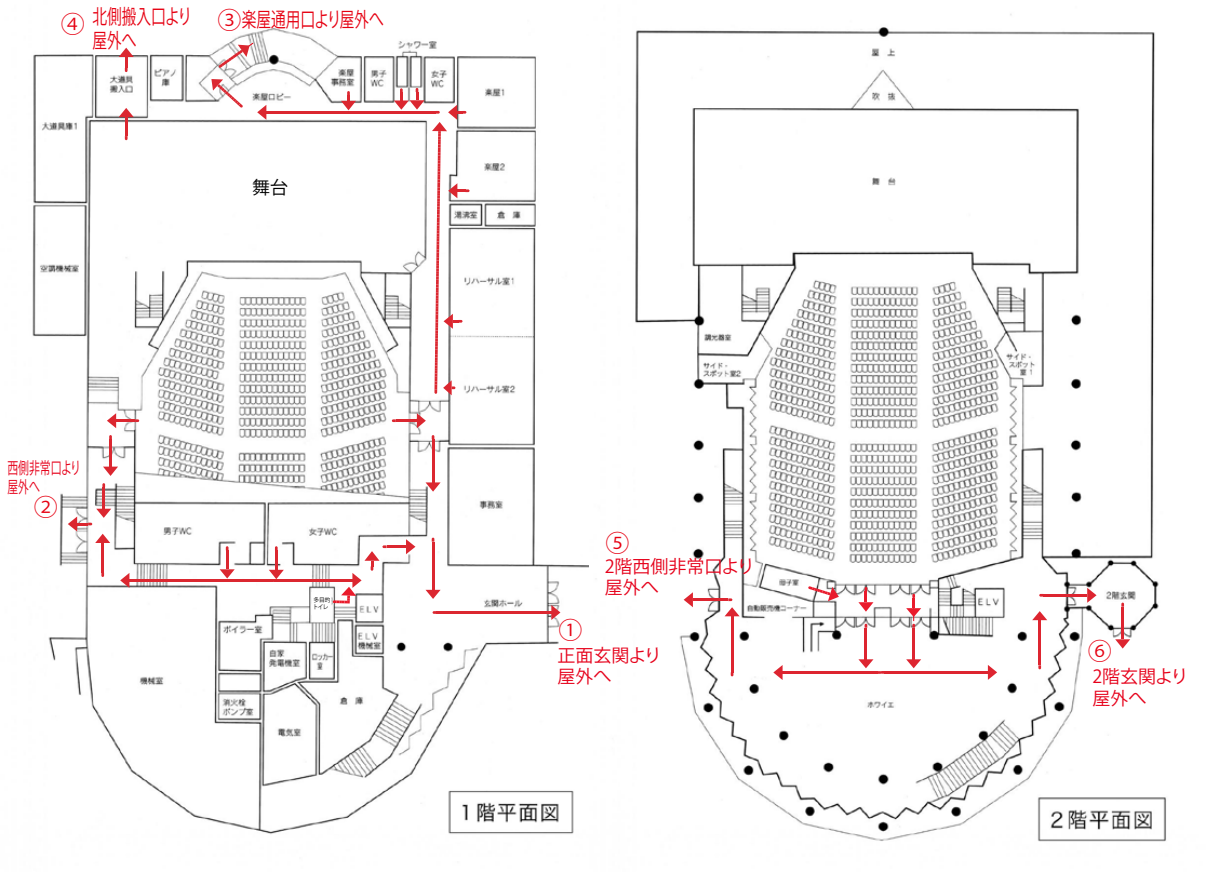
<style>
.page{position:relative;width:1206px;height:874px;background:#fff}
.page>*{position:absolute;margin:0;border:0;box-sizing:border-box;transform-origin:0 0}
.t1{font:24px "Koz Go Pr 6 N";color:#e60012}
.t2{font:20.4px/20.9px "Koz Go Pr 6 N";color:#e60012;scale:.72 1}
.t3{font:18px/21.6px "Koz Go Pr 6 N";color:#e6001a}
.t4{font:18px "Koz Go Pr 6 N";color:#000}
.t5{font:16.5px/19.8px "Koz Go Pr 6 N";color:#e6001a;scale:.66 1}
.t6{font:5.85px/7.1px "Koz Go Pr 6 N";letter-spacing:-.055em;color:#000;scale:.96 1}
.s1{font-size:24px}
</style>
<div class="page">
<img style="left:32px;top:28px;width:557px;height:806px">
<img style="left:635px;top:14px;width:531px;height:828px">
<div style="left:253px;top:187px;width:46px;height:12px;background:#fff;border-radius:50%"></div>
<div style="left:253px;top:186px;width:47px;height:14px;border:2px solid #fff;border-radius:50%"></div>
<svg style="left:211px;top:79px;width:32px;height:29px"></svg>
<svg style="left:218px;top:43px;width:35px;height:25px"></svg>
<svg style="left:119px;top:108px;width:15px;height:32px"></svg>
<svg style="left:119px;top:48px;width:15px;height:24px"></svg>
<svg style="left:392px;top:413px;width:34px;height:15px"></svg>
<svg style="left:425px;top:435px;width:15px;height:57px"></svg>
<svg style="left:425px;top:538px;width:15px;height:61px"></svg>
<svg style="left:432px;top:605px;width:128px;height:15px"></svg>
<svg style="left:107px;top:413px;width:32px;height:15px"></svg>
<svg style="left:103px;top:435px;width:15px;height:41px"></svg>
<svg style="left:68px;top:483px;width:43px;height:94px"></svg>
<svg style="left:1032px;top:611px;width:15px;height:58px"></svg>
<svg style="left:1039px;top:588px;width:57px;height:15px"></svg>
<svg style="left:1115px;top:602px;width:15px;height:46px"></svg>
<svg style="left:773px;top:624px;width:224px;height:56px"></svg>
<svg style="left:683px;top:592px;width:56px;height:84px"></svg>
<svg style="left:906px;top:594px;width:15px;height:23px"></svg>
<svg style="left:858px;top:587px;width:15px;height:25px"></svg>
<svg style="left:808px;top:586px;width:31px;height:15px"></svg>
<svg style="left:257px;top:88px;width:212px;height:307px"></svg>
<div style="left:311px;top:592px;width:20px;height:23px;background:#fff"></div>
<svg style="left:120px;top:539px;width:295px;height:64px"></svg>
<p class="t2" style="left:93px;top:10px;width:406px;text-indent:-32px"><span class="s1">④</span> 北側搬入口より <span class="s1">③</span>楽屋通用口より屋外へ屋外へ</p>
<p class="t5" style="left:7px;top:458px;width:113px">西側非常口より屋外へ</p>
<h1 class="t1" style="left:34px;top:494px;width:25px">②</h1>
<p class="t4" style="left:252px;top:177px;width:37px">舞台</p>
<p class="t6" style="left:313px;top:596px;width:20px">多目的トイレ</p>
<h1 class="t1" style="left:605px;top:530px;width:25px">⑤</h1>
<h1 class="t1" style="left:558px;top:617px;width:25px">①</h1>
<p class="t3" style="left:605px;top:556px;width:151px">2階西側非常口より屋外へ</p>
<p class="t3" style="left:557px;top:644px;width:106px">正面玄関より屋外へ</p>
<h1 class="t1" style="left:1088px;top:637px;width:25px">⑥</h1>
<p class="t3" style="left:1092px;top:666px;width:97px">2階玄関より屋外へ</p>
</div>
